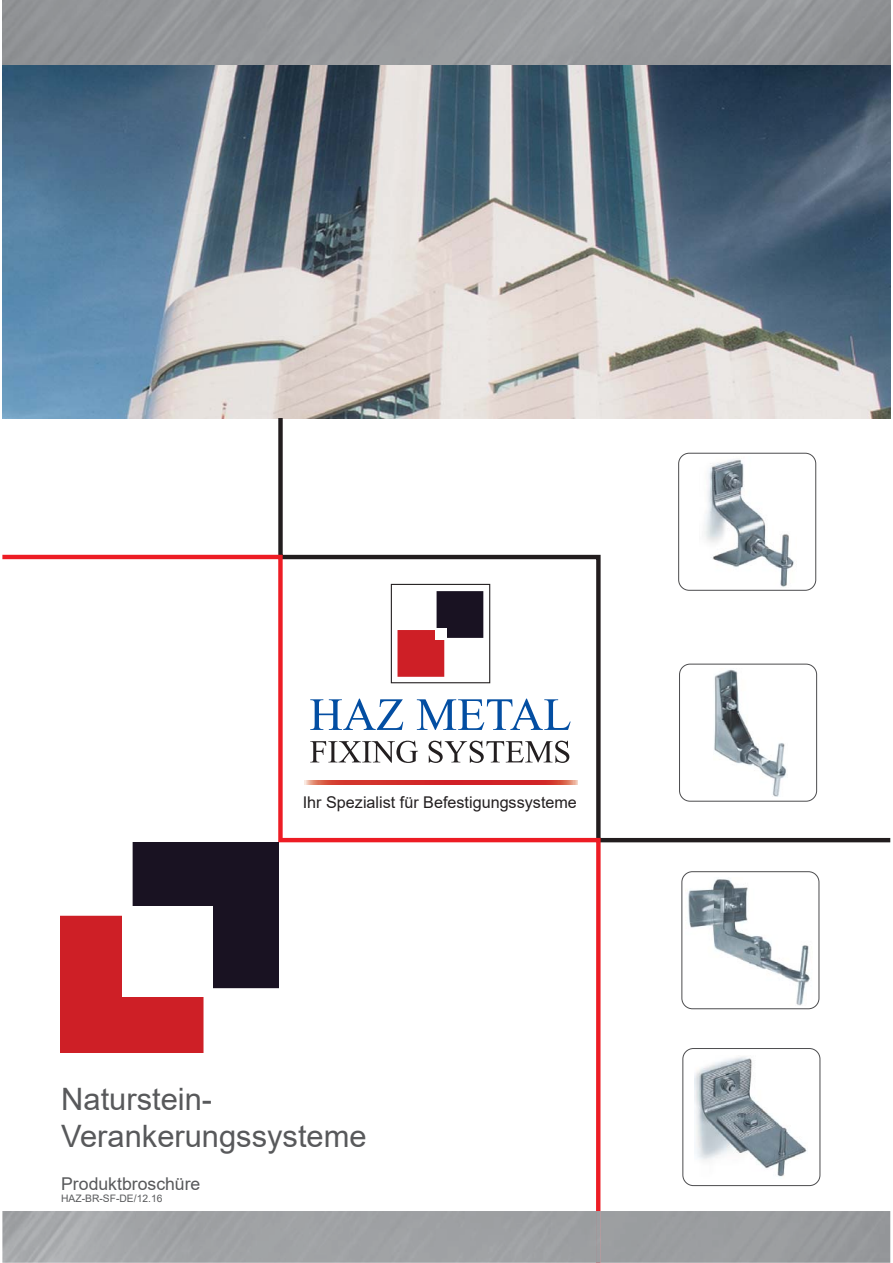
<style>
.page{position:relative;width:893px;height:1263px;background:#fff}
.page>*{position:absolute;margin:0;border:0;box-sizing:border-box;transform-origin:0 0}
.t1{font:30.9px/37px "Arial";color:#58595b}
.t2{font:17.7px "Arial";color:#58595b}
.t3{font:16.2px "Arial";color:#231f20}
.t4{font:10.35px "Arial";color:#58595b}
</style>
<div class="page">
<img style="left:2px;top:0;width:888px;height:418px">
<img style="left:2px;top:64px;width:888px;height:1px">
<svg style="left:276px;top:414px;width:614px;height:429px"></svg>
<svg style="left:2px;top:555px;width:599px;height:656px"></svg>
<img style="left:685px;top:879px;width:125px;height:127px">
<img style="left:713px;top:669px;width:74px;height:128px">
<img style="left:700px;top:456px;width:96px;height:132px">
<div style="left:678px;top:453px;width:138px;height:138px;border:1px solid #4c4c4e;border-radius:11px"></div>
<div style="left:681px;top:871px;width:138px;height:138px;border:1px solid #4c4c4e;border-radius:11px"></div>
<div style="left:679px;top:664px;width:138px;height:138px;border:1px solid #4c4c4e;border-radius:11px"></div>
<div style="left:682px;top:1048px;width:138px;height:138px;border:1px solid #4c4c4e;border-radius:11px"></div>
<img style="left:695px;top:1056px;width:112px;height:121px">
<svg style="left:303px;top:781px;width:274px;height:4px"></svg>
<div style="left:391px;top:584px;width:99px;height:99px;border:1px solid #231f20"></div>
<svg style="left:397px;top:591px;width:86px;height:86px"></svg>
<div style="left:435px;top:628px;width:11px;height:12px;background:#fff"></div>
<svg style="left:310px;top:699px;width:93px;height:31px"></svg>
<svg style="left:417px;top:699px;width:154px;height:31px"></svg>
<svg style="left:310px;top:741px;width:108px;height:22px"></svg>
<svg style="left:428px;top:741px;width:141px;height:22px"></svg>
<svg style="left:60px;top:842px;width:218px;height:210px"></svg>
<div style="left:122px;top:906px;width:91px;height:91px;background:#fff"></div>
<p class="t3" style="left:303px;top:793px;width:276px">Ihr Spezialist für Befestigungssysteme</p>
<h1 class="t1" style="left:61px;top:1081px;width:307px">Naturstein-<br>Verankerungssysteme</h1>
<p class="t2" style="left:61px;top:1174px;width:141px">Produktbroschüre</p>
<p class="t4" style="left:61px;top:1193px;width:103px">HAZ-BR-SF-DE/12.16</p>
</div>
